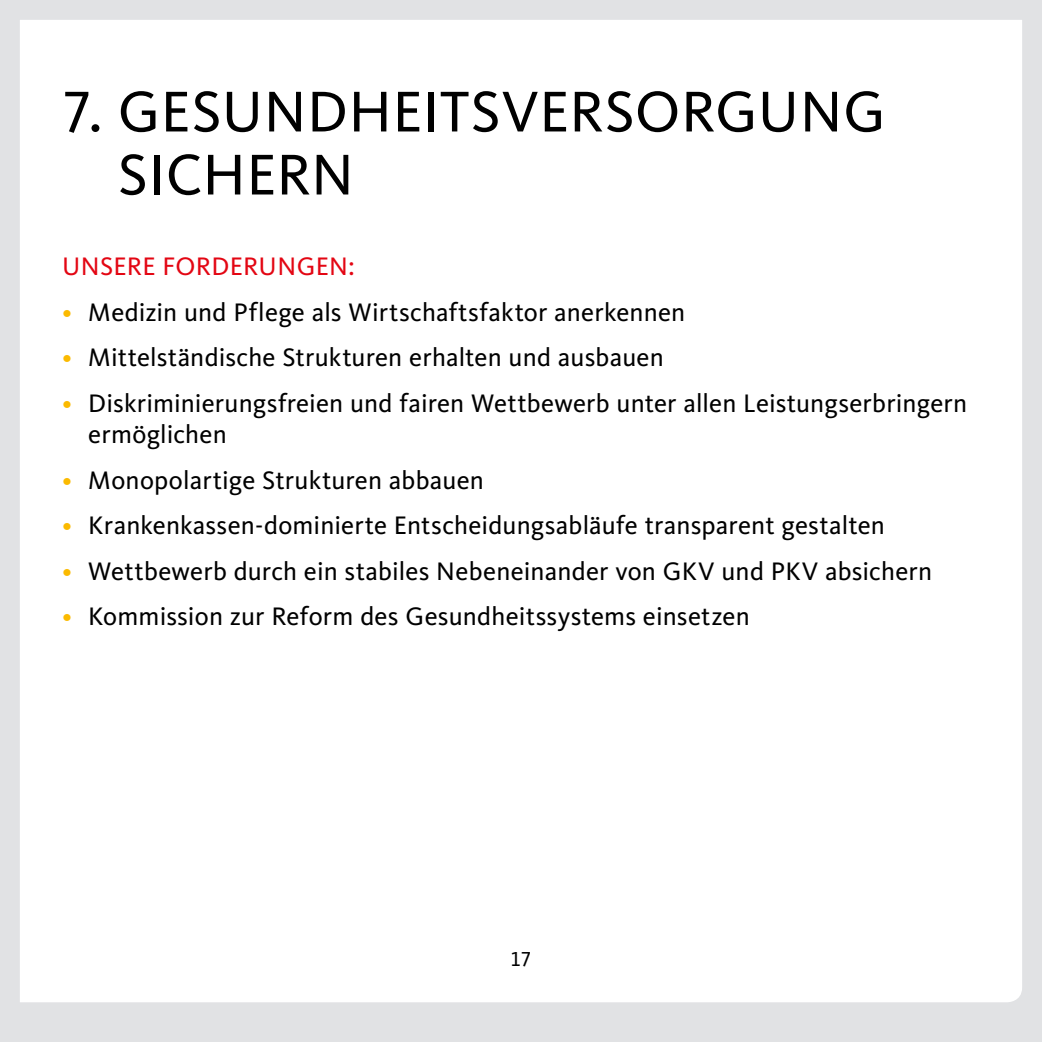
<style>
.page{position:relative;width:1042px;height:1042px;background:#e1e2e4}
.page>*{position:absolute;margin:0;border:0;box-sizing:border-box;transform-origin:0 0}
.t1{font:59.5px/63px "CDU Kievit Tab";letter-spacing:.01em;color:#000}
.t2{font:26.25px/31.5px "CDU Kievit Tab";letter-spacing:.005em;color:#000}
.t3{font:26.25px "CDU Kievit Tab";letter-spacing:.015em;color:#e30613}
.t4{font:21px "CDU Kievit Tab";color:#000}
.s1{color:#fbba00}
</style>
<div class="page">
<div style="left:20px;top:20px;width:1002px;height:982px;background:#fff"></div>
<h1 class="t1" style="left:118px;top:81px;width:769px;text-indent:-56px">7. GESUNDHEITSVERSORGUNG<br>SICHERN</h1>
<p class="t3" style="left:62px;top:251px;width:294px">UNSERE FORDERUNGEN:</p>
<p class="t2" style="left:62px;top:296px;width:625px"><span class="s1">•</span> Medizin und Pflege als Wirtschaftsfaktor anerkennen</p>
<p class="t2" style="left:62px;top:342px;width:603px"><span class="s1">•</span> Mittelständische Strukturen erhalten und ausbauen</p>
<p class="t2" style="left:88px;top:387px;width:880px;text-indent:-26px"><span class="s1">•</span> Diskriminierungsfreien und fairen Wettbewerb unter allen Leistungserbringern ermöglichen</p>
<p class="t2" style="left:62px;top:464px;width:423px"><span class="s1">•</span> Monopolartige Strukturen abbauen</p>
<p class="t2" style="left:62px;top:510px;width:824px"><span class="s1">•</span> Krankenkassen-dominierte Entscheidungsabläufe transparent gestalten</p>
<p class="t2" style="left:62px;top:555px;width:871px"><span class="s1">•</span> Wettbewerb durch ein stabiles Nebeneinander von GKV und PKV absichern</p>
<p class="t2" style="left:62px;top:601px;width:689px"><span class="s1">•</span> Kommission zur Reform des Gesundheitssystems einsetzen</p>
<p class="t4" style="left:510px;top:946px;width:23px">17</p>
</div>
